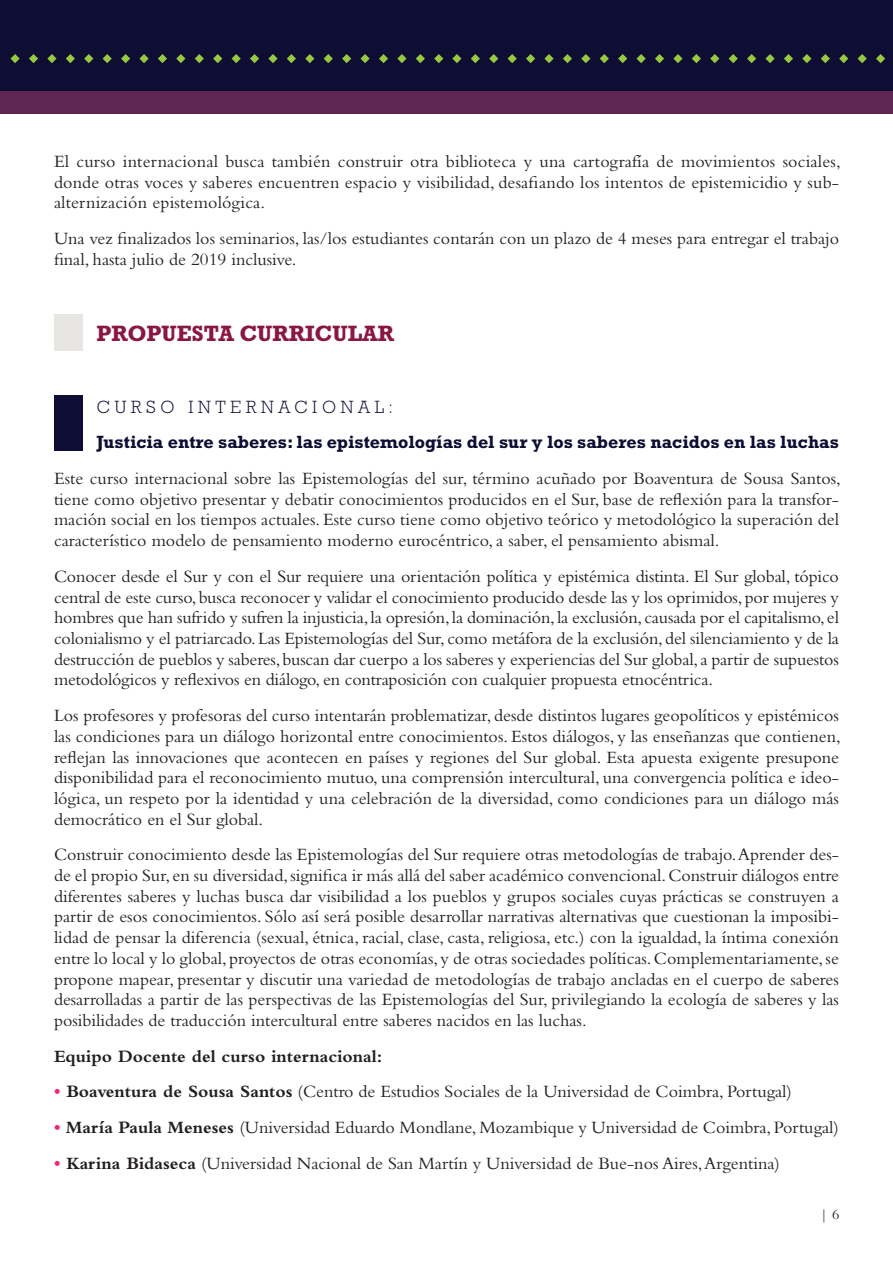
<style>
.page{position:relative;width:893px;height:1263px;background:#fff}
.page>*{position:absolute;margin:0;border:0;box-sizing:border-box;transform-origin:0 0}
.t1{font:700 22.5px "Rockwell Std";color:#891742}
.t2{font:18px/20.7px "Bembo Std";color:#231f20;text-align:justify}
.t3{font:700 18px "Rockwell Std";color:#0e0d34}
.t4{font:700 18px "Bembo Std";color:#231f20}
.t5{font:300 18px "Rockwell Std";letter-spacing:.26em;color:#0e0d34}
.t6{font:15px "Bembo Std";color:#231f20}
.s1{font-weight:700;color:#ee287e}
.s2{font-weight:700}
</style>
<div class="page">
<div style="left:0;top:0;width:893px;height:109px;background:#0e0d34"></div>
<svg style="left:10px;top:54px;width:10px;height:9px"></svg>
<svg style="left:84px;top:54px;width:9px;height:9px"></svg>
<svg style="left:158px;top:54px;width:9px;height:9px"></svg>
<svg style="left:232px;top:54px;width:9px;height:9px"></svg>
<svg style="left:305px;top:54px;width:9px;height:9px"></svg>
<svg style="left:379px;top:54px;width:9px;height:9px"></svg>
<svg style="left:47px;top:54px;width:10px;height:9px"></svg>
<svg style="left:121px;top:54px;width:9px;height:9px"></svg>
<svg style="left:195px;top:54px;width:9px;height:9px"></svg>
<svg style="left:268px;top:54px;width:10px;height:9px"></svg>
<svg style="left:342px;top:54px;width:9px;height:9px"></svg>
<svg style="left:416px;top:54px;width:9px;height:9px"></svg>
<svg style="left:29px;top:54px;width:9px;height:9px"></svg>
<svg style="left:103px;top:54px;width:9px;height:9px"></svg>
<svg style="left:176px;top:54px;width:9px;height:9px"></svg>
<svg style="left:250px;top:54px;width:9px;height:9px"></svg>
<svg style="left:324px;top:54px;width:9px;height:9px"></svg>
<svg style="left:397px;top:54px;width:10px;height:9px"></svg>
<svg style="left:66px;top:54px;width:9px;height:9px"></svg>
<svg style="left:139px;top:54px;width:10px;height:9px"></svg>
<svg style="left:213px;top:54px;width:9px;height:9px"></svg>
<svg style="left:287px;top:54px;width:9px;height:9px"></svg>
<svg style="left:360px;top:54px;width:10px;height:9px"></svg>
<svg style="left:434px;top:54px;width:9px;height:9px"></svg>
<svg style="left:452px;top:54px;width:9px;height:9px"></svg>
<svg style="left:526px;top:54px;width:9px;height:9px"></svg>
<svg style="left:600px;top:54px;width:9px;height:9px"></svg>
<svg style="left:673px;top:54px;width:10px;height:9px"></svg>
<svg style="left:747px;top:54px;width:9px;height:9px"></svg>
<svg style="left:821px;top:54px;width:9px;height:9px"></svg>
<svg style="left:489px;top:54px;width:9px;height:9px"></svg>
<svg style="left:563px;top:54px;width:9px;height:9px"></svg>
<svg style="left:636px;top:54px;width:10px;height:9px"></svg>
<svg style="left:710px;top:54px;width:9px;height:9px"></svg>
<svg style="left:784px;top:54px;width:9px;height:9px"></svg>
<svg style="left:857px;top:54px;width:10px;height:9px"></svg>
<svg style="left:471px;top:54px;width:9px;height:9px"></svg>
<svg style="left:544px;top:54px;width:10px;height:9px"></svg>
<svg style="left:618px;top:54px;width:9px;height:9px"></svg>
<svg style="left:692px;top:54px;width:9px;height:9px"></svg>
<svg style="left:765px;top:54px;width:10px;height:9px"></svg>
<svg style="left:839px;top:54px;width:9px;height:9px"></svg>
<svg style="left:508px;top:54px;width:9px;height:9px"></svg>
<svg style="left:581px;top:54px;width:9px;height:9px"></svg>
<svg style="left:655px;top:54px;width:9px;height:9px"></svg>
<svg style="left:729px;top:54px;width:9px;height:9px"></svg>
<svg style="left:802px;top:54px;width:9px;height:9px"></svg>
<svg style="left:876px;top:54px;width:9px;height:9px"></svg>
<div style="left:0;top:91px;width:893px;height:22px;background:#5f2553"></div>
<div style="left:54px;top:314px;width:29px;height:36px;background:#e8e6e3"></div>
<div style="left:54px;top:395px;width:29px;height:55px;background:#0e0d34"></div>
<p class="t2" style="left:54px;top:151px;width:788px">El curso internacional busca también construir otra biblioteca y una cartografía de movimientos sociales, donde otras voces y saberes encuentren espacio y visibilidad, desafiando los intentos de epistemicidio y sub&shy;alternización epistemológica.</p>
<p class="t2" style="left:54px;top:228px;width:786px">Una vez finalizados los seminarios, las/los estudiantes contarán con un plazo de 4 meses para entregar el trabajo final, hasta julio de 2019 inclusive.</p>
<p class="t1" style="left:97px;top:320px;width:299px">PROPUESTA CURRICULAR</p>
<p class="t5" style="left:97px;top:396px;width:298px">CURSO INTERNACIONAL:</p>
<p class="t3" style="left:97px;top:432px;width:744px">Justicia entre saberes: las epistemologías del sur y los saberes nacidos en las luchas</p>
<p class="t2" style="left:54px;top:468px;width:788px">Este curso internacional sobre las Epistemologías del sur, término acuñado por Boaventura de Sousa Santos, tiene como objetivo presentar y debatir conocimientos producidos en el Sur, base de reflexión para la transfor&shy;mación social en los tiempos actuales. Este curso tiene como objetivo teórico y metodológico la superación del característico modelo de pensamiento moderno eurocéntrico, a saber, el pensamiento abismal.</p>
<p class="t2" style="left:54px;top:565px;width:786px">Conocer desde el Sur y con el Sur requiere una orientación política y epistémica distinta. El Sur global, tópico central de este curso, busca reconocer y validar el conocimiento producido desde las y los oprimidos, por mujeres y hombres que han sufrido y sufren la injusticia, la opresión, la dominación, la exclusión, causada por el capitalismo, el colonialismo y el patriarcado. Las Epistemologías del Sur, como metáfora de la exclusión, del silenciamiento y de la destrucción de pueblos y saberes, buscan dar cuerpo a los saberes y experiencias del Sur global, a partir de supuestos metodológicos y reflexivos en diálogo, en contraposición con cualquier propuesta etnocéntrica.</p>
<p class="t2" style="left:54px;top:705px;width:788px">Los profesores y profesoras del curso intentarán problematizar, desde distintos lugares geopolíticos y epistémicos las condiciones para un diálogo horizontal entre conocimientos. Estos diálogos, y las enseñanzas que contienen, reflejan las innovaciones que acontecen en países y regiones del Sur global. Esta apuesta exigente presupone disponibilidad para el reconocimiento mutuo, una comprensión intercultural, una convergencia política e ideo&shy;lógica, un respeto por la identidad y una celebración de la diversidad, como condiciones para un diálogo más democrático en el Sur global.</p>
<p class="t2" style="left:54px;top:844px;width:786px">Construir conocimiento desde las Epistemologías del Sur requiere otras metodologías de trabajo. Aprender des&shy;de el propio Sur, en su diversidad, significa ir más allá del saber académico convencional. Construir diálogos entre diferentes saberes y luchas busca dar visibilidad a los pueblos y grupos sociales cuyas prácticas se construyen a partir de esos conocimientos. Sólo así será posible desarrollar narrativas alternativas que cuestionan la imposibi&shy;lidad de pensar la diferencia (sexual, étnica, racial, clase, casta, religiosa, etc.) con la igualdad, la íntima conexión entre lo local y lo global, proyectos de otras economías, y de otras sociedades políticas. Complementariamente, se propone mapear, presentar y discutir una variedad de metodologías de trabajo ancladas en el cuerpo de saberes desarrolladas a partir de las perspectivas de las Epistemologías del Sur, privilegiando la ecología de saberes y las posibilidades de traducción intercultural entre saberes nacidos en las luchas.</p>
<p class="t4" style="left:54px;top:1046px;width:330px">Equipo Docente del curso internacional:</p>
<p class="t2" style="left:54px;top:1081px;width:739px"><span class="s1">•</span> <span class="s2">Boaventura de Sousa Santos</span> (Centro de Estudios Sociales de la Universidad de Coimbra, Portugal)</p>
<p class="t2" style="left:54px;top:1117px;width:786px"><span class="s1">•</span> <span class="s2">María Paula Meneses</span> (Universidad Eduardo Mondlane, Mozambique y Universidad de Coimbra, Portugal)</p>
<p class="t2" style="left:54px;top:1152px;width:728px"><span class="s1">•</span> <span class="s2">Karina Bidaseca</span> (Universidad Nacional de San Martín y Universidad de Bue-nos Aires, Argentina)</p>
<p class="t6" style="left:820px;top:1205px;width:21px">| 6</p>
</div>
